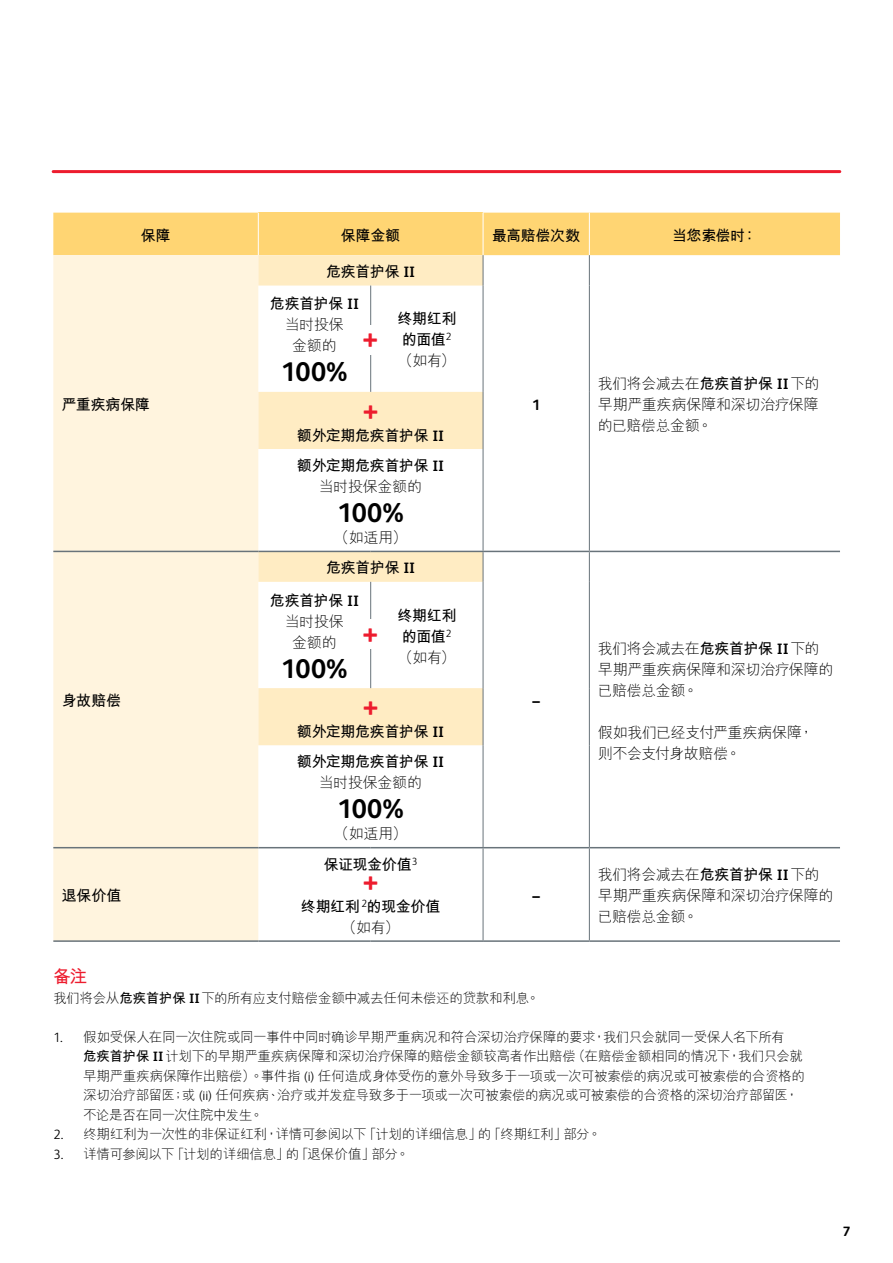
<style>
.page{position:relative;width:893px;height:1263px;background:#fff}
.page>*{position:absolute;margin:0;border:0;box-sizing:border-box;transform-origin:0 0}
.t1{font:700 30px "FS Albert Pro";color:#ed1c2e}
.t2{font:700 27px "FS Albert Pro";letter-spacing:-.01em;color:#000}
.t3{font:700 18px "M Hei HKS";color:#ed1c2e}
.t4{font:300 15px/21px "M Hei HKS";letter-spacing:-.025em;color:#000}
.t5{font:700 15px/21px "M Hei HKS";letter-spacing:-.025em;color:#000}
.t6{font:700 15px "FS Albert Pro";color:#000}
.t7{font:300 13.5px/19.5px "M Hei HKS";letter-spacing:-.025em;color:#000}
.t8{font:700 13.5px "FS Albert Pro";color:#000}
.s1{font-family:"FS Albert Pro"}
.s2{font-weight:700}
.s3{font-family:"FS Albert Pro";font-weight:700}
.s4{font-weight:300}
</style>
<div class="page">
<div style="left:53px;top:213px;width:787px;height:42px;background:#ffd573"></div>
<div style="left:258px;top:213px;width:225px;height:42px;background:#ffd573"></div>
<div style="left:53px;top:255px;width:205px;height:685px;background:#fff4de"></div>
<svg style="left:258px;top:255px;width:225px;height:490px"></svg>
<hr style="left:483px;top:552px;width:1px;height:30px;background:#68737a">
<hr style="left:589px;top:552px;width:1px;height:30px;background:#68737a">
<hr style="left:589px;top:582px;width:1px;height:106px;background:#68737a">
<hr style="left:589px;top:688px;width:1px;height:57px;background:#68737a">
<hr style="left:589px;top:745px;width:1px;height:102px;background:#68737a">
<hr style="left:589px;top:848px;width:1px;height:92px;background:#68737a">
<hr style="left:370px;top:582px;width:1px;height:106px;background:#68737a">
<hr style="left:483px;top:582px;width:1px;height:106px;background:#68737a">
<hr style="left:483px;top:688px;width:1px;height:57px;background:#68737a">
<hr style="left:483px;top:745px;width:1px;height:102px;background:#68737a">
<hr style="left:483px;top:848px;width:1px;height:92px;background:#68737a">
<hr style="left:258px;top:847px;width:113px;height:1px;background:#68737a">
<hr style="left:371px;top:847px;width:112px;height:1px;background:#68737a">
<hr style="left:483px;top:847px;width:106px;height:1px;background:#68737a">
<hr style="left:589px;top:847px;width:251px;height:1px;background:#68737a">
<hr style="left:258px;top:940px;width:113px;height:2px;background:#68737a">
<hr style="left:371px;top:940px;width:112px;height:2px;background:#68737a">
<hr style="left:483px;top:940px;width:106px;height:2px;background:#68737a">
<hr style="left:589px;top:940px;width:251px;height:2px;background:#68737a">
<hr style="left:589px;top:213px;width:1px;height:42px;background:#fff">
<hr style="left:258px;top:213px;width:1px;height:42px;background:#fff">
<hr style="left:483px;top:213px;width:1px;height:42px;background:#fff">
<hr style="left:483px;top:255px;width:1px;height:31px;background:#68737a">
<hr style="left:589px;top:255px;width:1px;height:31px;background:#68737a">
<hr style="left:589px;top:286px;width:1px;height:106px;background:#68737a">
<hr style="left:589px;top:392px;width:1px;height:57px;background:#68737a">
<hr style="left:589px;top:449px;width:1px;height:102px;background:#68737a">
<hr style="left:370px;top:286px;width:1px;height:106px;background:#68737a">
<hr style="left:483px;top:286px;width:1px;height:106px;background:#68737a">
<hr style="left:483px;top:392px;width:1px;height:57px;background:#68737a">
<hr style="left:483px;top:449px;width:1px;height:102px;background:#68737a">
<hr style="left:53px;top:551px;width:205px;height:1px;background:#68737a">
<hr style="left:53px;top:847px;width:205px;height:1px;background:#68737a">
<hr style="left:53px;top:940px;width:205px;height:2px;background:#68737a">
<hr style="left:258px;top:551px;width:113px;height:1px;background:#68737a">
<hr style="left:371px;top:551px;width:112px;height:1px;background:#68737a">
<hr style="left:483px;top:551px;width:106px;height:1px;background:#68737a">
<hr style="left:589px;top:551px;width:251px;height:1px;background:#68737a">
<hr style="left:53px;top:170px;width:787px;height:3px;background:#ed1c2e">
<div style="left:360px;top:620px;width:21px;height:29px;background:#fff"></div>
<div style="left:360px;top:325px;width:21px;height:30px;background:#fff"></div>
<p class="t5" style="left:141px;top:223px;width:31px">保障</p>
<p class="t5" style="left:341px;top:223px;width:61px">保障金額</p>
<p class="t5" style="left:492px;top:223px;width:90px">最高賠償次數</p>
<p class="t5" style="left:672px;top:223px;width:87px">當您索償時：</p>
<p class="t5" style="left:62px;top:393px;width:90px">嚴重疾病保障</p>
<p class="t5" style="left:62px;top:689px;width:61px">身故賠償</p>
<p class="t5" style="left:62px;top:884px;width:61px">退保價值</p>
<p class="t5" style="left:326px;top:260px;width:91px">危疾首護保 <span class="s1">II</span></p>
<p class="t4" style="left:270px;top:293px;width:91px;text-align:center"><span class="s2">危疾首護保</span> <span class="s3">II</span>當時投保<br>金額的</p>
<h2 class="t2" style="left:281px;top:353px;width:68px">100%</h2>
<h1 class="t1" style="left:363px;top:317px;width:17px">+</h1>
<p class="t5" style="left:397px;top:307px;width:60px">終期紅利的面值<sup>2</sup><span class="s4">（如有）</span></p>
<h1 class="t1" style="left:363px;top:388px;width:17px">+</h1>
<p class="t5" style="left:297px;top:418px;width:149px;line-height:30.5px">額外定期危疾首護保 <span class="s1">II</span>額外定期危疾首護保 <span class="s1">II</span></p>
<p class="t4" style="left:319px;top:475px;width:104px">當時投保金額的</p>
<h2 class="t2" style="left:337px;top:494px;width:68px">100%</h2>
<p class="t4" style="left:334px;top:526px;width:74px">（如適用）</p>
<p class="t5" style="left:326px;top:556px;width:91px">危疾首護保 <span class="s1">II</span></p>
<p class="t4" style="left:270px;top:589px;width:91px;text-align:center"><span class="s2">危疾首護保</span> <span class="s3">II</span>當時投保<br>金額的</p>
<h2 class="t2" style="left:281px;top:649px;width:68px">100%</h2>
<h1 class="t1" style="left:363px;top:611px;width:17px">+</h1>
<p class="t5" style="left:397px;top:603px;width:60px">終期紅利的面值<sup>2</sup><span class="s4">（如有）</span></p>
<h1 class="t1" style="left:363px;top:684px;width:17px">+</h1>
<p class="t5" style="left:297px;top:715px;width:149px;line-height:30.5px">額外定期危疾首護保 <span class="s1">II</span>額外定期危疾首護保 <span class="s1">II</span></p>
<p class="t4" style="left:319px;top:772px;width:104px">當時投保金額的</p>
<h2 class="t2" style="left:337px;top:790px;width:68px">100%</h2>
<p class="t4" style="left:334px;top:823px;width:74px">（如適用）</p>
<p class="t5" style="left:324px;top:852px;width:95px">保證現金價值<sup>3</sup></p>
<h1 class="t1" style="left:363px;top:859px;width:17px">+</h1>
<p class="t5" style="left:301px;top:894px;width:141px;text-align:center">終期紅利 <sup>2</sup>的現金價值<span class="s4">（如有）</span></p>
<p class="t6" style="left:532px;top:394px;width:10px">1</p>
<p class="t4" style="left:598px;top:372px;width:223px;text-align:justify">我們將會減去在<span class="s2">危疾首護保</span> <span class="s3">II</span>下的早期嚴重疾病保障和深切治療保障的已賠償總金額。</p>
<p class="t6" style="left:532px;top:690px;width:9px">–</p>
<p class="t6" style="left:532px;top:885px;width:9px">–</p>
<p class="t4" style="left:598px;top:637px;width:237px">我們將會減去在<span class="s2">危疾首護保</span> <span class="s3">II</span>下的早期嚴重疾病保障和深切治療保障的已賠償總金額。</p>
<p class="t4" style="left:598px;top:721px;width:217px">假如我們已經支付嚴重疾病保障，則不會支付身故賠償。</p>
<p class="t4" style="left:598px;top:863px;width:237px">我們將會減去在<span class="s2">危疾首護保</span> <span class="s3">II</span>下的早期嚴重疾病保障和深切治療保障的已賠償總金額。</p>
<h3 class="t3" style="left:53px;top:963px;width:36px">備註</h3>
<p class="t7" style="left:53px;top:987px;width:488px">我們將會從<span class="s2">危疾首護保</span> <span class="s3">II</span>下的所有應支付賠償金額中減去任何未償還的貸款和利息。</p>
<p class="t7" style="left:83px;top:1026px;width:723px;text-indent:-30px"><span class="s1">1.</span> 假如受保人在同一次住院或同一事件中同時確診早期嚴重病況和符合深切治療保障的要求，我們只會就同一受保人名下所有<br><span class="s2">危疾首護保</span> <span class="s3">II</span>計劃下的早期嚴重疾病保障和深切治療保障的賠償金額較高者作出賠償（在賠償金額相同的情況下，我們只會就早期嚴重疾病保障作出賠償）。事件指 <span class="s1">(i)</span> 任何造成身體受傷的意外導致多於一項或一次可被索償的病況或可被索償的合資格的深切治療部留醫；或 <span class="s1">(ii)</span> 任何疾病、治療或併發症導致多於一項或一次可被索償的病況或可被索償的合資格的深切治療部留醫，不論是否在同一次住院中發生。</p>
<p class="t7" style="left:53px;top:1124px;width:549px"><span class="s1">2.</span> 終期紅利為一次性的非保證紅利，詳情可參閱以下「計劃的詳細信息」的「終期紅利」部分。</p>
<p class="t7" style="left:53px;top:1143px;width:357px"><span class="s1">3.</span> 詳情可參閱以下「計劃的詳細信息」的「退保價值」部分。</p>
<p class="t8" style="left:843px;top:1222px;width:9px">7</p>
</div>
